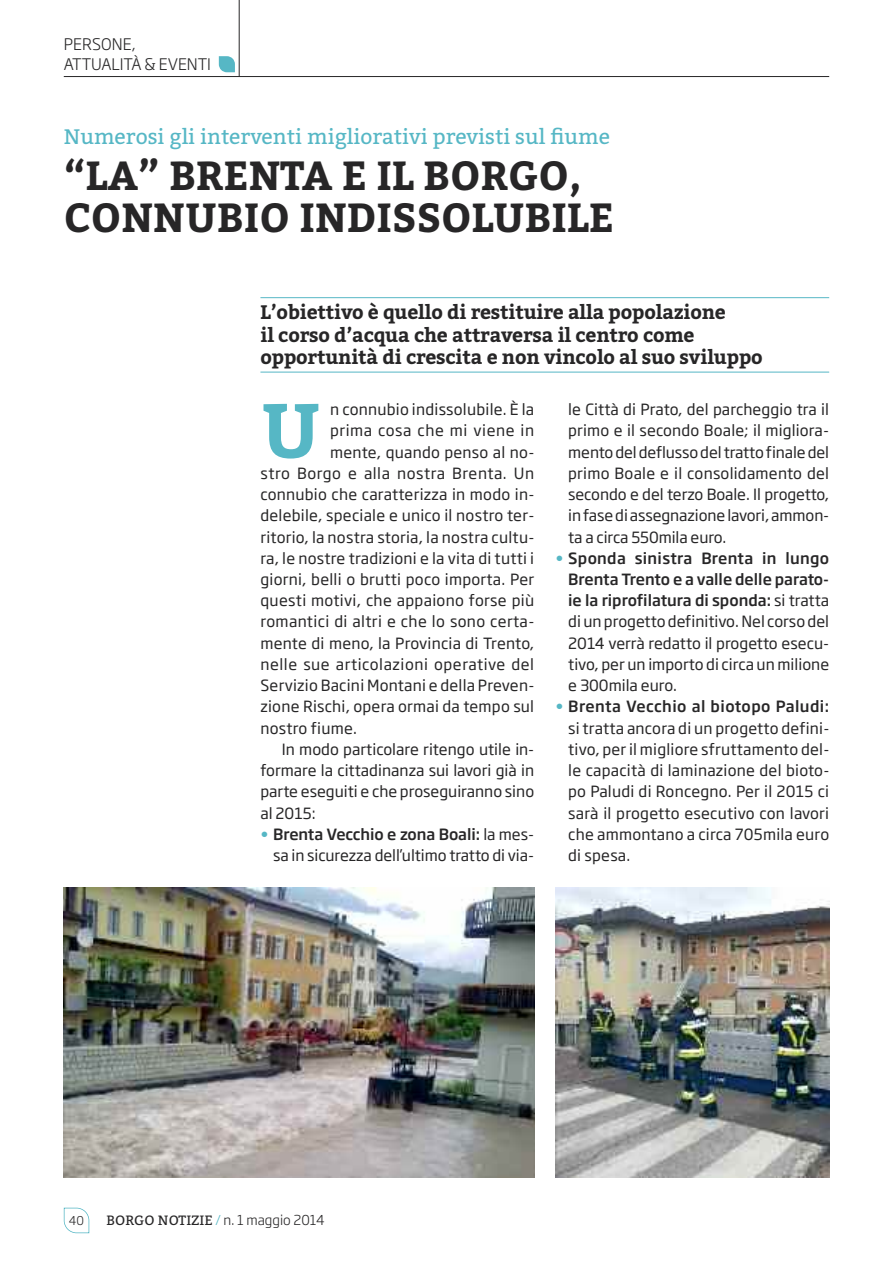
<style>
.page{position:relative;width:893px;height:1263px;background:#fff}
.page>*{position:absolute;margin:0;border:0;box-sizing:border-box;transform-origin:0 0}
.t1{font:700 76.35px "Bitter";color:#56b7c5}
.t2{font:700 40.5px/42px "Bitter";color:#272627}
.t3{font:21px "Bitter";color:#56b7c5}
.t4{font:700 19.5px/22.5px "Bitter";letter-spacing:-.01em;color:#272627}
.t5{font:300 15.75px/19.5px "Soho Gothic Std";letter-spacing:-.005em;color:#272627}
.t6{font:15.3px/21.1px "Soho Gothic Std";letter-spacing:.015em;color:#272627;text-align:justify}
.t7{font:15.3px "Soho Gothic Std";letter-spacing:.035em;color:#272627}
.t8{font:15.3px/21.1px "Soho Gothic Std";letter-spacing:-.005em;color:#272627;text-align:right}
.t9{font:300 13.5px "Soho Gothic Std";color:#272627}
.t10{font:300 12px "Soho Gothic Std";color:#272627}
.s1{color:#56b7c5}
.s2{font-weight:500}
.s3{font-family:"Bitter";font-weight:400}
</style>
<div class="page">
<hr style="left:64px;top:76px;width:765px;height:1px;background:#272627">
<hr style="left:260px;top:297px;width:569px;height:1px;background:#56b7c5">
<hr style="left:260px;top:372px;width:569px;height:1px;background:#56b7c5">
<hr style="left:239px;top:0;width:1px;height:77px;background:#272627">
<svg style="left:219px;top:56px;width:16px;height:16px"></svg>
<svg style="left:64px;top:1208px;width:25px;height:25px"></svg>
<img style="left:64px;top:887px;width:470px;height:291px">
<img style="left:555px;top:887px;width:274px;height:291px">
<p class="t5" style="left:64px;top:35px;width:149px">PERSONE,<br>ATTuALITà &amp; EVENTI</p>
<h3 class="t3" style="left:64px;top:128px;width:548px">Numerosi gli interventi migliorativi previsti sul fiume</h3>
<h2 class="t2" style="left:64px;top:158px;width:552px">“LA” BRENTA E IL BORGO,<br>CONNUBIO INDISSOLUBILE</h2>
<p class="t4" style="left:260px;top:303px;width:504px">L’obiettivo è quello di restituire alla popolazione<br>il corso d’acqua che attraversa il centro come opportunità di crescita e non vincolo al suo sviluppo</p>
<h1 class="t1" style="left:261px;top:398px;width:62px">U</h1>
<p class="t6" style="left:330px;top:399px;width:205px">n connubio indissolubile. È la</p>
<p class="t7" style="left:330px;top:422px;width:205px">prima cosa che mi viene in</p>
<p class="t6" style="left:330px;top:442px;width:206px">mente, quando penso al no-</p>
<p class="t7" style="left:260px;top:465px;width:275px">stro Borgo e alla nostra Brenta. Un</p>
<p class="t6" style="left:260px;top:484px;width:275px">connubio che caratterizza in modo in-</p>
<p class="t6" style="left:260px;top:505px;width:275px">delebile, speciale e unico il nostro ter-</p>
<p class="t6" style="left:260px;top:527px;width:275px">ritorio, la nostra storia, la nostra cultu-</p>
<p class="t6" style="left:260px;top:548px;width:275px">ra, le nostre tradizioni e la vita di tutti i</p>
<p class="t6" style="left:260px;top:569px;width:275px">giorni, belli o brutti poco importa. per</p>
<p class="t6" style="left:260px;top:590px;width:275px">questi motivi, che appaiono forse più</p>
<p class="t6" style="left:260px;top:612px;width:275px">romantici di altri e che lo sono certa-</p>
<p class="t6" style="left:260px;top:633px;width:275px">mente di meno, la provincia di Trento,</p>
<p class="t7" style="left:260px;top:656px;width:275px">nelle sue articolazioni operative del</p>
<p class="t6" style="left:260px;top:675px;width:275px">Servizio Bacini Montani e della preven-</p>
<p class="t6" style="left:260px;top:696px;width:275px">zione rischi, opera ormai da tempo sul</p>
<p class="t6" style="left:260px;top:718px;width:98px">nostro fiume.</p>
<p class="t6" style="left:282px;top:739px;width:254px">In modo particolare ritengo utile in-</p>
<p class="t6" style="left:260px;top:760px;width:275px">formare la cittadinanza sui lavori già in</p>
<p class="t6" style="left:260px;top:781px;width:275px">parte eseguiti e che proseguiranno sino</p>
<p class="t6" style="left:260px;top:803px;width:57px">al 2015:</p>
<p class="t8" style="left:260px;top:824px;width:275px"><span class="s1">•</span> <span class="s2">Brenta Vecchio e zona Boali:</span> la mes&shy;sa in sicurezza dell’ultimo tratto di via-</p>
<p class="t6" style="left:568px;top:399px;width:262px">le Città di prato, del parcheggio tra il primo e il secondo Boale; il migliora&shy;mentodeldeflussodel trattofinaledel primo Boale e il consolidamento del secondo e del terzo Boale. Il progetto, infasediassegnazionelavori,ammon&shy;ta a circa 550mila euro.</p>
<p class="t6" style="left:568px;top:548px;width:262px;text-indent:-13px"><span class="s1">•</span> <span class="s2">Sponda sinistra Brenta in lungo Brenta Trento e a valle delle parato&shy;ie la riprofilatura di sponda:</span> si tratta di un progetto definitivo. Nel corso del 2014 verrà redatto il progetto esecu&shy;tivo, per un importo di circa un milione e 300mila euro.</p>
<p class="t6" style="left:568px;top:696px;width:263px;text-indent:-13px"><span class="s1">•</span> <span class="s2">Brenta Vecchio al biotopo Paludi: </span>si tratta ancora di un progetto defini&shy;tivo, per il migliore sfruttamento del&shy;le capacità di laminazione del bioto&shy;po paludi di roncegno. per il 2015 ci sarà il progetto esecutivo con lavori che ammontano a circa 705mila euro di spesa.</p>
<p class="t10" style="left:69px;top:1213px;width:17px">40</p>
<p class="t9" style="left:106px;top:1212px;width:220px"><span class="s3">BORGO NOTIZIE</span> <span class="s1">/</span> n. 1 maggio 2014</p>
</div>
